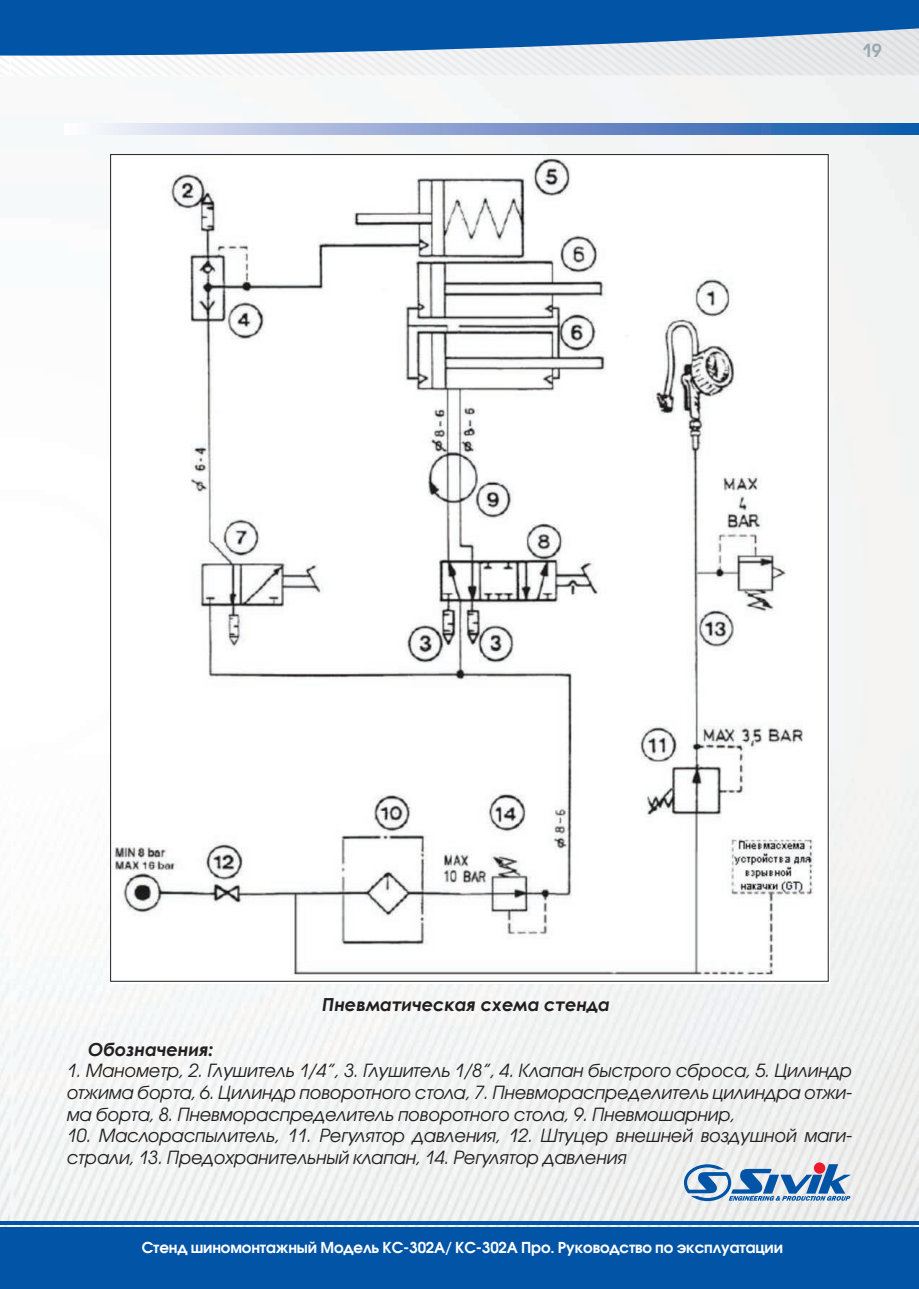
<style>
.page{position:relative;width:919px;height:1289px;background:#fff}
.page>*{position:absolute;margin:0;border:0;box-sizing:border-box;transform-origin:0 0}
.t1{font:italic 18px/21.6px "Avant Garde Gothic C";letter-spacing:-.01em;color:#231f20;text-align:justify}
.t2{font:italic 700 18px "Century Gothic";letter-spacing:-.01em;color:#231f20}
.t3{font:600 18px "Avant Garde Gothic C";color:#9aa8b1}
.t4{font:600 15px "Avant Garde Gothic C";letter-spacing:-.01em;color:#fff}
</style>
<div class="page">
<img style="left:0;top:75px;width:918px;height:1152px">
<svg style="left:0;top:23px;width:918px;height:43px"></svg>
<div style="left:0;top:0;width:918px;height:23px;background:#0154a6"></div>
<div style="left:0;top:1227px;width:918px;height:61px;background:#0154a6"></div>
<svg style="left:0;top:1220px;width:918px;height:4px;fill:#0154a6"></svg>
<svg style="left:813px;top:1162px;width:12px;height:11px"></svg>
<svg style="left:684px;top:1164px;width:166px;height:37px"></svg>
<svg style="left:65px;top:124px;width:853px;height:10px"></svg>
<img style="left:112px;top:155px;width:717px;height:828px">
<p class="t3" style="left:862px;top:39px;width:21px">19</p>
<p class="t2" style="left:322px;top:990px;width:289px">Пневматическая схема стенда</p>
<p class="t2" style="left:88px;top:1035px;width:127px">Обозначения:</p>
<p class="t1" style="left:67px;top:1059px;width:786px">1. Манометр, 2. Глушитель 1/4”, 3. Глушитель 1/8”, 4. Клапан быстрого сброса, 5. Цилиндр отжима борта, 6. Цилиндр поворотного стола, 7. Пневмораспределитель цилиндра отжи&shy;ма борта, 8. Пневмораспределитель поворотного стола, 9. Пневмошарнир,</p>
<p class="t1" style="left:67px;top:1124px;width:786px">10. Маслораспылитель, 11. Регулятор давления, 12. Штуцер внешней воздушной маги&shy;страли, 13. Предохранительный клапан, 14. Регулятор давления</p>
<p class="t4" style="left:142px;top:1238px;width:643px">Стенд шиномонтажный Модель КС-302А/ КС-302А Про. Руководство по эксплуатации</p>
</div>
